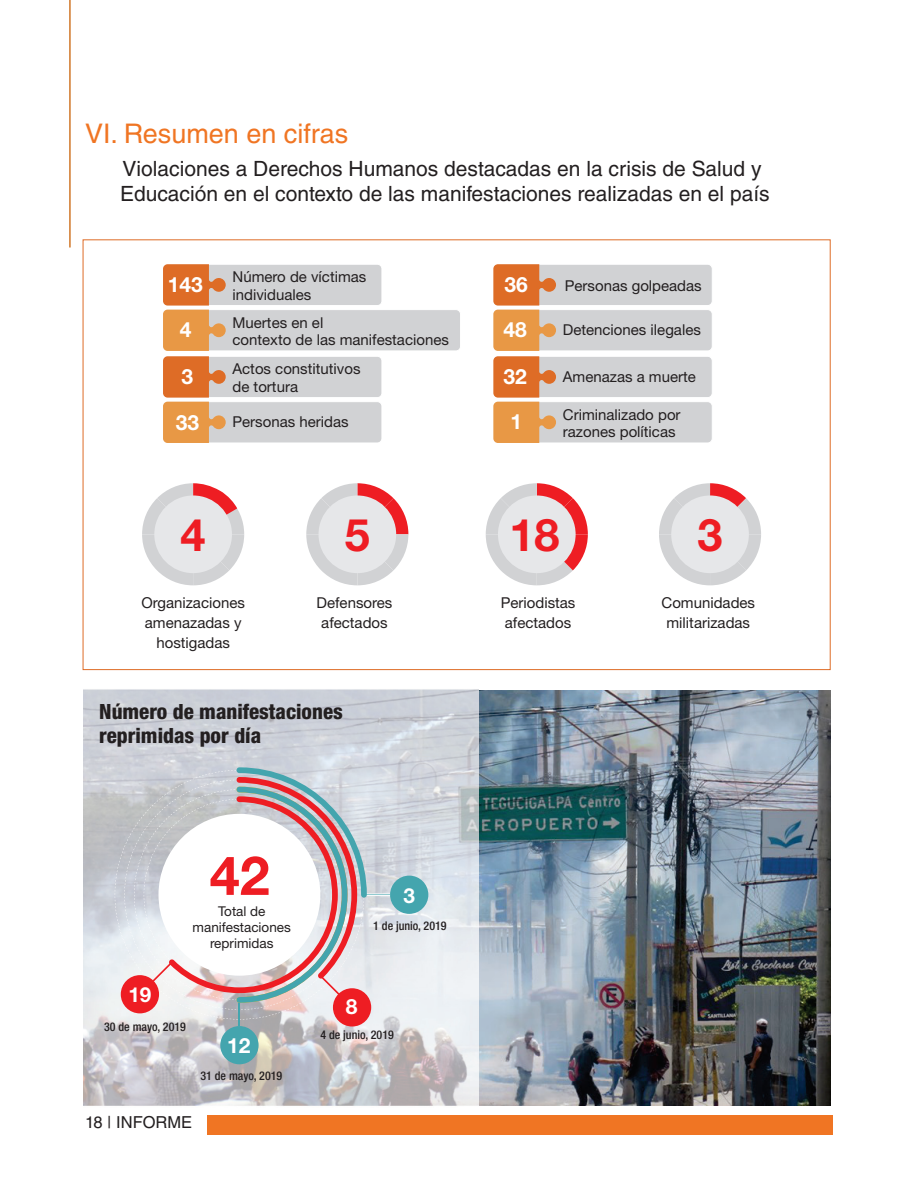
<style>
.page{position:relative;width:918px;height:1188px;background:#fff}
.page>*{position:absolute;margin:0;border:0;box-sizing:border-box;transform-origin:0 0}
.t1{font:700 54px "Helvetica Neue LT Std";color:#ee1d23}
.t2{font:700 45px "Helvetica Neue LT Std";color:#ee1d23}
.t3{font:27px "Helvetica LT Std";color:#f07523}
.t4{font:21px/25.2px "Helvetica LT Std";color:#231f20}
.t5{font:500 condensed 21px/23.4px "Helvetica Neue LT Std";color:#231f20}
.t6{font:700 21px/45.3px "Helvetica Neue LT Std";color:#fff}
.t7{font:700 20.7px "Helvetica Neue LT Std";color:#fff}
.t8{font:16.5px "Helvetica LT Std";color:#231f20}
.t9{font:15px/20.1px "Helvetica Neue LT Std";color:#231f20}
.t10{font:13.5px/15.8px "Helvetica Neue LT Std";color:#231f20;text-align:center}
.t11{font:500 condensed 12px "Helvetica Neue LT Std";color:#231f20}
</style>
<div class="page">
<hr style="left:69px;top:0;width:2px;height:248px;background:#d17728">
<div style="left:208px;top:1115px;width:625px;height:20px;background:#f07523"></div>
<img style="left:479px;top:690px;width:351px;height:415px">
<div style="left:163px;top:264px;width:219px;height:42px;background:#d1d2d4;border-radius:5px"></div>
<div style="left:163px;top:264px;width:219px;height:42px;border:1px solid #fff;border-radius:5px"></div>
<div style="left:163px;top:310px;width:298px;height:41px;background:#d1d2d4;border-radius:5px"></div>
<div style="left:163px;top:309px;width:298px;height:42px;border:1px solid #fff;border-radius:5px"></div>
<div style="left:163px;top:356px;width:219px;height:42px;background:#d1d2d4;border-radius:5px"></div>
<div style="left:163px;top:356px;width:219px;height:42px;border:1px solid #fff;border-radius:5px"></div>
<div style="left:163px;top:402px;width:219px;height:41px;background:#d1d2d4;border-radius:5px"></div>
<div style="left:163px;top:402px;width:219px;height:41px;border:1px solid #fff;border-radius:5px"></div>
<svg style="left:163px;top:264px;width:63px;height:179px"></svg>
<div style="left:493px;top:264px;width:219px;height:42px;background:#d1d2d4;border-radius:5px"></div>
<div style="left:493px;top:264px;width:219px;height:42px;border:1px solid #fff;border-radius:5px"></div>
<div style="left:493px;top:310px;width:219px;height:41px;background:#d1d2d4;border-radius:5px"></div>
<div style="left:493px;top:309px;width:219px;height:42px;border:1px solid #fff;border-radius:5px"></div>
<div style="left:493px;top:356px;width:219px;height:42px;background:#d1d2d4;border-radius:5px"></div>
<div style="left:493px;top:356px;width:219px;height:42px;border:1px solid #fff;border-radius:5px"></div>
<div style="left:493px;top:402px;width:219px;height:41px;background:#d1d2d4;border-radius:5px"></div>
<div style="left:493px;top:402px;width:219px;height:41px;border:1px solid #fff;border-radius:5px"></div>
<svg style="left:493px;top:264px;width:63px;height:179px"></svg>
<img style="left:83px;top:689px;width:396px;height:417px">
<svg style="left:115px;top:770px;width:29px;height:249px;background:#d1d4d9"></svg>
<div style="left:363px;top:894px;width:28px;height:2px;border:1px solid #fff"></div>
<div style="left:333px;top:988px;width:38px;height:39px;background:#ee1d23;border-radius:50%"></div>
<div style="left:220px;top:1026px;width:39px;height:38px;background:#44a5ae;border-radius:50%"></div>
<svg style="left:144px;top:767px;width:223px;height:259px"></svg>
<div style="left:121px;top:975px;width:38px;height:38px;background:#ee1d23;border-radius:50%"></div>
<div style="left:390px;top:876px;width:38px;height:38px;background:#44a5ae;border-radius:50%"></div>
<svg style="left:306px;top:483px;width:102px;height:102px"></svg>
<div style="left:319px;top:495px;width:77px;height:78px;background:#e6e7e9;border-radius:50%"></div>
<svg style="left:486px;top:483px;width:102px;height:102px"></svg>
<div style="left:498px;top:495px;width:78px;height:78px;background:#e6e7e9;border-radius:50%"></div>
<svg style="left:659px;top:483px;width:102px;height:102px"></svg>
<div style="left:671px;top:495px;width:78px;height:78px;background:#e6e7e9;border-radius:50%"></div>
<svg style="left:142px;top:483px;width:102px;height:102px"></svg>
<div style="left:154px;top:495px;width:78px;height:78px;background:#e6e7e9;border-radius:50%"></div>
<h3 class="t3" style="left:85px;top:118px;width:265px">VI. Resumen en cifras</h3>
<h3 class="t4" style="left:120px;top:156px;width:651px">Violaciones a Derechos Humanos destacadas en la crisis de Salud y<br>Educación en el contexto de las manifestaciones realizadas en el país</h3>
<h3 class="t6" style="left:168px;top:262px;width:37px">143</h3>
<p class="t9" style="left:233px;top:270px;width:135px;line-height:17.5px">Número de víctimas individuales</p>
<h3 class="t6" style="left:180px;top:307px;width:13px">4</h3>
<p class="t9" style="left:233px;top:315px;width:218px;line-height:17.5px">Muertes en el<br>contexto de las manifestaciones</p>
<h3 class="t6" style="left:181px;top:354px;width:13px">3</h3>
<p class="t9" style="left:233px;top:362px;width:130px;line-height:17.5px">Actos constitutivos de tortura</p>
<p class="t9" style="left:233px;top:413px;width:118px">Personas heridas</p>
<h3 class="t6" style="left:176px;top:400px;width:25px">33</h3>
<h3 class="t6" style="left:503px;top:262px;width:26px">36<br>48</h3>
<p class="t9" style="left:565px;top:277px;width:138px">Personas golpeadas</p>
<p class="t9" style="left:563px;top:321px;width:140px">Detenciones ilegales</p>
<h3 class="t6" style="left:503px;top:354px;width:25px">32</h3>
<p class="t9" style="left:563px;top:368px;width:135px">Amenazas a muerte</p>
<h3 class="t6" style="left:511px;top:399px;width:13px">1</h3>
<p class="t9" style="left:563px;top:407px;width:119px;line-height:17.5px">Criminalizado por razones políticas</p>
<h2 class="t2" style="left:181px;top:509px;width:27px">4</h2>
<h2 class="t2" style="left:345px;top:509px;width:27px">5</h2>
<h2 class="t2" style="left:510px;top:509px;width:52px">18</h2>
<h2 class="t2" style="left:698px;top:509px;width:27px">3</h2>
<p class="t9" style="left:141px;top:594px;width:105px;text-align:center">Organizaciones amenazadas y hostigadas</p>
<p class="t9" style="left:317px;top:594px;width:77px;text-align:center">Defensores afectados</p>
<p class="t9" style="left:501px;top:594px;width:76px">Periodistas afectados</p>
<p class="t9" style="left:662px;top:594px;width:95px;text-align:center">Comunidades militarizadas</p>
<h3 class="t5" style="left:99px;top:702px;width:245px">Número de manifestaciones reprimidas por día</h3>
<h3 class="t7" style="left:128px;top:983px;width:25px">19</h3>
<h1 class="t1" style="left:210px;top:845px;width:62px">42</h1>
<p class="t10" style="left:193px;top:905px;width:100px">Total de manifestaciones reprimidas</p>
<h3 class="t7" style="left:404px;top:884px;width:13px">3</h3>
<p class="t11" style="left:373px;top:921px;width:75px">1 de junio, 2019</p>
<h3 class="t6" style="left:346px;top:984px;width:13px">8</h3>
<p class="t11" style="left:104px;top:1022px;width:83px">30 de mayo, 2019</p>
<h3 class="t6" style="left:227px;top:1023px;width:25px">12</h3>
<p class="t11" style="left:200px;top:1071px;width:83px">31 de mayo, 2019</p>
<p class="t8" style="left:85px;top:1113px;width:109px">18 | INFORME</p>
<p class="t11" style="left:320px;top:1030px;width:75px">4 de junio, 2019</p>
</div>
